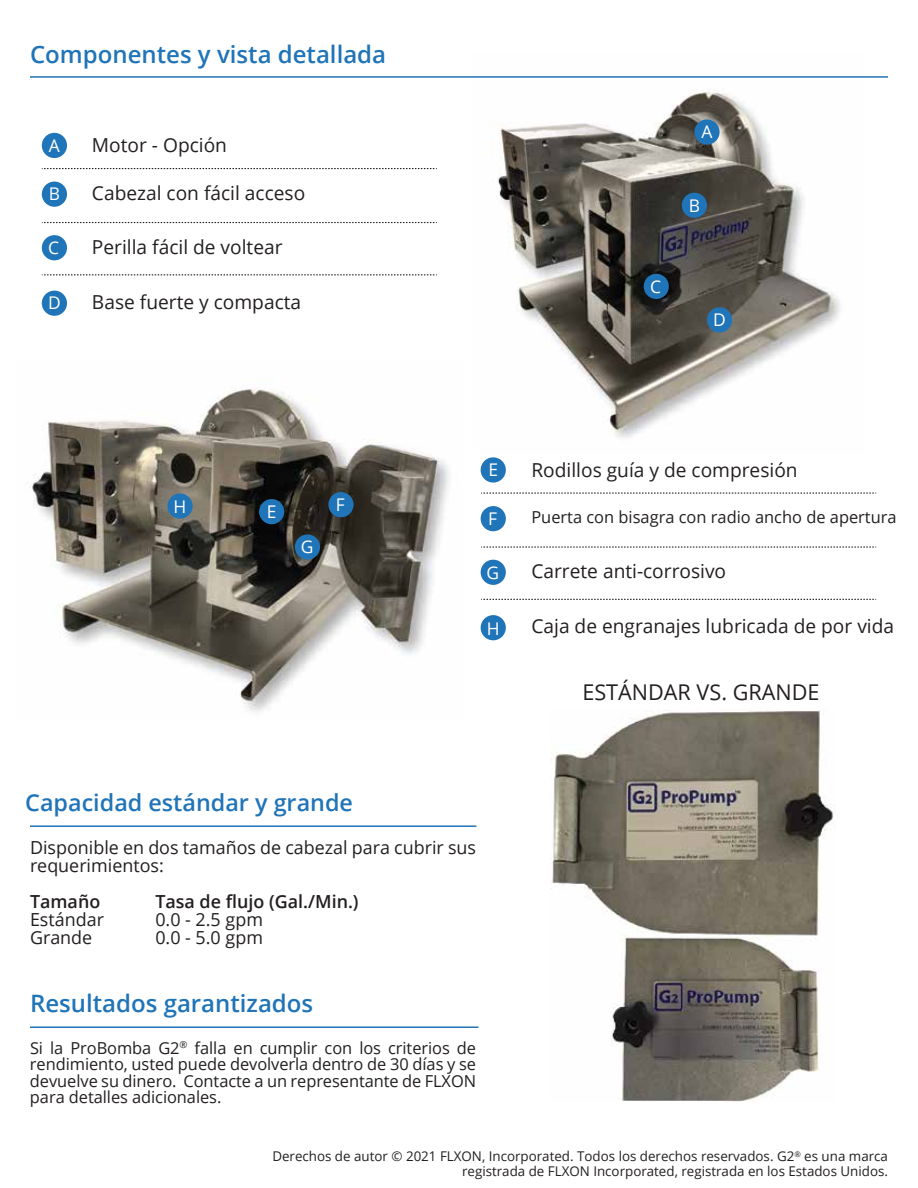
<style>
.page{position:relative;width:918px;height:1188px;background:#fff}
.page>*{position:absolute;margin:0;border:0;box-sizing:border-box;transform-origin:0 0}
.t1{font:600 24px "Open Sans";color:#2074b8}
.t2{font:600 23.4px "Open Sans";color:#2074b8}
.t3{font:21.75px "Open Sans";color:#231f20}
.t4{font:19.2px "Open Sans";color:#231f20}
.t5{font:18px/18px "Open Sans";color:#231f20}
.t6{font:600 18px "Open Sans";color:#231f20}
.t7{font:17.55px "Open Sans";color:#fff}
.t8{font:16.5px/16.5px "Open Sans";letter-spacing:-.005em;color:#231f20;text-align:justify}
.t9{font:13.35px/15px "Open Sans";color:#231f20;text-align:right}
</style>
<div class="page">
<img style="left:497px;top:89px;width:343px;height:349px">
<div style="left:682px;top:193px;width:25px;height:25px;background:#2074b8;border-radius:50%"></div>
<div style="left:694px;top:119px;width:26px;height:26px;background:#2074b8;border-radius:50%"></div>
<div style="left:644px;top:274px;width:25px;height:25px;background:#2074b8;border-radius:50%"></div>
<div style="left:707px;top:307px;width:25px;height:26px;background:#2074b8;border-radius:50%"></div>
<hr style="left:30px;top:76px;width:858px;height:2px;background:#1f74b5">
<svg style="left:42px;top:168px;width:395px;height:1px"></svg>
<div style="left:42px;top:133px;width:25px;height:25px;background:#2074b8;border-radius:50%"></div>
<div style="left:42px;top:182px;width:25px;height:25px;background:#2074b8;border-radius:50%"></div>
<div style="left:42px;top:235px;width:25px;height:25px;background:#2074b8;border-radius:50%"></div>
<div style="left:42px;top:291px;width:25px;height:25px;background:#2074b8;border-radius:50%"></div>
<svg style="left:42px;top:222px;width:395px;height:1px"></svg>
<svg style="left:42px;top:274px;width:395px;height:1px"></svg>
<div style="left:481px;top:560px;width:25px;height:25px;background:#2074b8;border-radius:50%"></div>
<div style="left:481px;top:457px;width:25px;height:26px;background:#2074b8;border-radius:50%"></div>
<svg style="left:481px;top:493px;width:395px;height:1px"></svg>
<div style="left:481px;top:506px;width:25px;height:25px;background:#2074b8;border-radius:50%"></div>
<div style="left:481px;top:615px;width:25px;height:25px;background:#2074b8;border-radius:50%"></div>
<svg style="left:481px;top:546px;width:395px;height:2px"></svg>
<svg style="left:481px;top:599px;width:395px;height:1px"></svg>
<img style="left:551px;top:709px;width:284px;height:393px">
<hr style="left:30px;top:1026px;width:448px;height:2px;background:#2074b8">
<img style="left:27px;top:387px;width:422px;height:325px">
<div style="left:259px;top:499px;width:25px;height:25px;background:#2074b8;border-radius:50%"></div>
<div style="left:328px;top:492px;width:26px;height:25px;background:#2074b8;border-radius:50%"></div>
<div style="left:295px;top:534px;width:25px;height:26px;background:#2074b8;border-radius:50%"></div>
<div style="left:167px;top:493px;width:26px;height:26px;background:#2074b8;border-radius:50%"></div>
<hr style="left:30px;top:825px;width:446px;height:2px;background:#2074b8">
<h1 class="t1" style="left:30px;top:38px;width:358px">Componentes y vista detallada</h1>
<p class="t7" style="left:49px;top:133px;width:13px">A</p>
<p class="t4" style="left:92px;top:132px;width:137px">Motor - Opción</p>
<p class="t7" style="left:49px;top:182px;width:13px">B</p>
<p class="t4" style="left:92px;top:180px;width:215px">Cabezal con fácil acceso</p>
<p class="t7" style="left:48px;top:236px;width:12px">C</p>
<p class="t4" style="left:92px;top:233px;width:192px">Perilla fácil de voltear</p>
<p class="t7" style="left:48px;top:291px;width:14px">D</p>
<p class="t4" style="left:92px;top:289px;width:211px">Base fuerte y compacta</p>
<p class="t7" style="left:650px;top:274px;width:12px">C</p>
<p class="t7" style="left:701px;top:120px;width:13px">A</p>
<p class="t7" style="left:689px;top:193px;width:13px">B</p>
<p class="t7" style="left:713px;top:308px;width:14px">D</p>
<p class="t7" style="left:174px;top:495px;width:14px">H</p>
<p class="t7" style="left:267px;top:500px;width:11px">E</p>
<p class="t7" style="left:301px;top:535px;width:14px">G</p>
<p class="t7" style="left:336px;top:493px;width:10px">F</p>
<p class="t7" style="left:488px;top:458px;width:11px">E</p>
<p class="t4" style="left:531px;top:457px;width:268px">Rodillos guía y de compresión</p>
<p class="t7" style="left:488px;top:507px;width:10px">F</p>
<p class="t8" style="left:531px;top:508px;width:367px">Puerta con bisagra con radio ancho de apertura</p>
<p class="t4" style="left:531px;top:558px;width:196px">Carrete anti-corrosivo</p>
<p class="t7" style="left:487px;top:560px;width:14px">G</p>
<p class="t7" style="left:487px;top:616px;width:14px">H</p>
<p class="t4" style="left:531px;top:613px;width:364px">Caja de engranajes lubricada de por vida</p>
<h3 class="t3" style="left:582px;top:677px;width:239px">ESTÁNDAR VS. GRANDE</h3>
<h2 class="t2" style="left:25px;top:787px;width:329px">Capacidad estándar y grande</h2>
<p class="t5" style="left:30px;top:838px;width:448px">Disponible en dos tamaños de cabezal para cubrir sus requerimientos:</p>
<p class="t6" style="left:30px;top:889px;width:72px">Tamaño</p>
<p class="t6" style="left:155px;top:889px;width:205px">Tasa de flujo (Gal./Min.)</p>
<p class="t5" style="left:30px;top:910px;width:75px">Estándar</p>
<p class="t5" style="left:155px;top:910px;width:109px">0.0 - 2.5 gpm</p>
<p class="t5" style="left:30px;top:928px;width:64px">Grande</p>
<p class="t5" style="left:155px;top:928px;width:109px">0.0 - 5.0 gpm</p>
<h1 class="t1" style="left:30px;top:987px;width:285px">Resultados garantizados</h1>
<p class="t8" style="left:30px;top:1039px;width:448px">Si la ProBomba G2<sup>®</sup> falla en cumplir con los criterios de rendimiento, usted puede devolverla dentro de 30 días y se devuelve su dinero. Contacte a un representante de FLXON para detalles adicionales.</p>
<p class="t9" style="left:272px;top:1149px;width:617px">Derechos de autor © 2021 FLXON, Incorporated. Todos los derechos reservados. G2<sup>®</sup> es una marca registrada de FLXON Incorporated, registrada en los Estados Unidos.</p>
</div>
